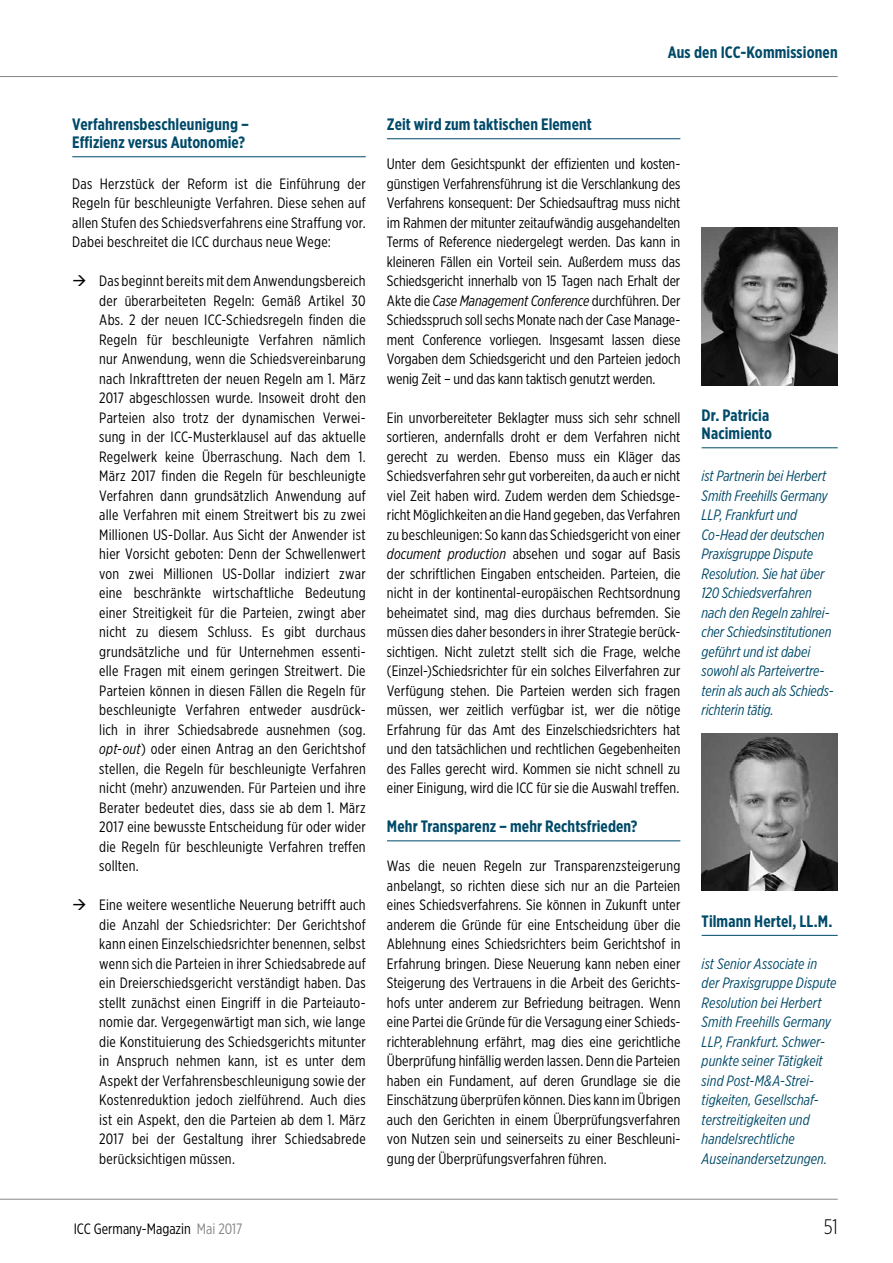
<style>
.page{position:relative;width:893px;height:1263px;background:#fff}
.page>*{position:absolute;margin:0;border:0;box-sizing:border-box;transform-origin:0 0}
.t1{font:300 21px "Gotham X Narrow";color:#000}
.t2{font:700 16.5px/18px "Gotham X Narrow";letter-spacing:.005em;color:#004a69}
.t3{font:15px/19.5px "Gotham X Narrow";letter-spacing:.01em;color:#000;text-align:justify}
.t4{font:italic 15px/19.5px "Gotham X Narrow";letter-spacing:-.005em;color:#004a69}
.s1{font-style:italic}
.s2{color:#878787}
</style>
<div class="page">
<hr style="left:0;top:76px;width:838px;height:1px;background:#878787">
<hr style="left:0;top:1199px;width:838px;height:1px;background:#878787">
<hr style="left:72px;top:156px;width:294px;height:1px;background:#004a69">
<hr style="left:387px;top:138px;width:293px;height:1px;background:#004a69">
<hr style="left:387px;top:840px;width:293px;height:1px;background:#004a69">
<hr style="left:702px;top:447px;width:136px;height:1px;background:#004a69">
<hr style="left:702px;top:935px;width:136px;height:1px;background:#004a69">
<img style="left:702px;top:228px;width:136px;height:157px">
<img style="left:702px;top:733px;width:136px;height:158px">
<p class="t2" style="left:668px;top:43px;width:171px">Aus den ICC-Kommissionen</p>
<p class="t2" style="left:72px;top:115px;width:178px">Verfahrensbeschleunigung –<br>Effizienz versus Autonomie?</p>
<p class="t3" style="left:72px;top:173px;width:295px">Das Herzstück der Reform ist die Einführung der Regeln für beschleunigte Verfahren. Diese sehen auf allen Stufen des Schiedsverfahrens eine Straffung vor.<br>Dabei beschreitet die ICC durchaus neue Wege:</p>
<p class="t3" style="left:99px;top:271px;width:268px">Das beginnt bereits mit dem Anwendungsbereich der überarbeiteten Regeln: Gemäß Artikel 30<br>Abs. 2 der neuen ICC-Schiedsregeln finden die Regeln für beschleunigte Verfahren nämlich nur Anwendung, wenn die Schiedsvereinbarung nach Inkrafttreten der neuen Regeln am 1. März 2017 abgeschlossen wurde. Insoweit droht den Parteien also trotz der dynamischen Verwei&shy;sung in der ICC-Musterklausel auf das aktuelle Regelwerk keine Überraschung. Nach dem 1.<br>März 2017 finden die Regeln für beschleunigte Verfahren dann grundsätzlich Anwendung auf alle Verfahren mit einem Streitwert bis zu zwei Millionen US-Dollar. Aus Sicht der Anwender ist hier Vorsicht geboten: Denn der Schwellenwert von zwei Millionen US-Dollar indiziert zwar eine beschränkte wirtschaftliche Bedeutung einer Streitigkeit für die Parteien, zwingt aber nicht zu diesem Schluss. Es gibt durchaus grundsätzliche und für Unternehmen essenti&shy;elle Fragen mit einem geringen Streitwert. Die Parteien können in diesen Fällen die Regeln für beschleunigte Verfahren entweder ausdrück&shy;lich in ihrer Schiedsabrede ausnehmen (sog. <span class="s1">opt-out</span>) oder einen Antrag an den Gerichtshof stellen, die Regeln für beschleunigte Verfahren nicht (mehr) anzuwenden. Für Parteien und ihre Berater bedeutet dies, dass sie ab dem 1. März 2017 eine bewusste Entscheidung für oder wider die Regeln für beschleunigte Verfahren treffen sollten.</p>
<p class="t3" style="left:99px;top:895px;width:268px">Eine weitere wesentliche Neuerung betrifft auch die Anzahl der Schiedsrichter: Der Gerichtshof kann einen Einzelschiedsrichter benennen, selbst wenn sich die Parteien in ihrer Schiedsabrede auf ein Dreierschiedsgericht verständigt haben. Das stellt zunächst einen Eingriff in die Parteiauto&shy;nomie dar. Vergegenwärtigt man sich, wie lange die Konstituierung des Schiedsgerichts mitunter in Anspruch nehmen kann, ist es unter dem Aspekt der Verfahrensbeschleunigung sowie der Kostenreduktion jedoch zielführend. Auch dies ist ein Aspekt, den die Parteien ab dem 1. März 2017 bei der Gestaltung ihrer Schiedsabrede berücksichtigen müssen.</p>
<p class="t2" style="left:387px;top:115px;width:206px">Zeit wird zum taktischen Element</p>
<p class="t3" style="left:387px;top:154px;width:295px">Unter dem Gesichtspunkt der effizienten und kosten&shy;günstigen Verfahrensführung ist die Verschlankung des Verfahrens konsequent: Der Schiedsauftrag muss nicht im Rahmen der mitunter zeitaufwändig ausgehandelten Terms of Reference niedergelegt werden. Das kann in kleineren Fällen ein Vorteil sein. Außerdem muss das Schiedsgericht innerhalb von 15 Tagen nach Erhalt der Akte die <span class="s1">Case Management Conference</span> durchführen. Der Schiedsspruch soll sechs Monate nach der Case Manage&shy;ment Conference vorliegen. Insgesamt lassen diese Vorgaben dem Schiedsgericht und den Parteien jedoch wenig Zeit – und das kann taktisch genutzt werden.</p>
<p class="t3" style="left:387px;top:407px;width:295px">Ein unvorbereiteter Beklagter muss sich sehr schnell sortieren, andernfalls droht er dem Verfahren nicht gerecht zu werden. Ebenso muss ein Kläger das Schiedsverfahren sehr gut vorbereiten, da auch er nicht viel Zeit haben wird. Zudem werden dem Schiedsge&shy;richt Möglichkeiten an die Hand gegeben, das Verfahren zu beschleunigen: So kann das Schiedsgericht von einer <span class="s1">document production</span> absehen und sogar auf Basis der schriftlichen Eingaben entscheiden. Parteien, die nicht in der kontinental-europäischen Rechtsordnung beheimatet sind, mag dies durchaus befremden. Sie müssen dies daher besonders in ihrer Strategie berück&shy;sichtigen. Nicht zuletzt stellt sich die Frage, welche (Einzel-)Schiedsrichter für ein solches Eilverfahren zur Verfügung stehen. Die Parteien werden sich fragen müssen, wer zeitlich verfügbar ist, wer die nötige Erfahrung für das Amt des Einzelschiedsrichters hat und den tatsächlichen und rechtlichen Gegebenheiten des Falles gerecht wird. Kommen sie nicht schnell zu einer Einigung, wird die ICC für sie die Auswahl treffen.</p>
<p class="t2" style="left:387px;top:817px;width:252px">Mehr Transparenz – mehr Rechtsfrieden?</p>
<p class="t3" style="left:387px;top:856px;width:295px">Was die neuen Regeln zur Transparenzsteigerung anbelangt, so richten diese sich nur an die Parteien eines Schiedsverfahrens. Sie können in Zukunft unter anderem die Gründe für eine Entscheidung über die Ablehnung eines Schiedsrichters beim Gerichtshof in Erfahrung bringen. Diese Neuerung kann neben einer Steigerung des Vertrauens in die Arbeit des Gerichts&shy;hofs unter anderem zur Befriedung beitragen. Wenn eine Partei die Gründe für die Versagung einer Schieds&shy;richterablehnung erfährt, mag dies eine gerichtliche Überprüfung hinfällig werden lassen. Denn die Parteien haben ein Fundament, auf deren Grundlage sie die Einschätzung überprüfen können. Dies kann im Übrigen auch den Gerichten in einem Überprüfungsverfahren von Nutzen sein und seinerseits zu einer Beschleuni&shy;gung der Überprüfungsverfahren führen.</p>
<p class="t2" style="left:702px;top:406px;width:72px">Dr. Patricia<br>Nacimiento</p>
<p class="t4" style="left:702px;top:466px;width:133px">ist Partnerin bei Herbert<br>Smith Freehills Germany<br>LLP, Frankfurt und<br>Co-Head der deutschen<br>Praxisgruppe Dispute<br>Resolution. Sie hat über<br>120 Schiedsverfahren nach den Regeln zahlrei&shy;cher Schiedsinstitutionen geführt und ist dabei sowohl als Parteivertre&shy;terin als auch als Schieds&shy;richterin tätig.</p>
<p class="t2" style="left:702px;top:912px;width:132px">Tilmann Hertel, LL.M.</p>
<p class="t4" style="left:702px;top:953px;width:136px">ist Senior Associate in der Praxisgruppe Dispute<br>Resolution bei Herbert<br>Smith Freehills Germany<br>LLP, Frankfurt. Schwer&shy;punkte seiner Tätigkeit sind Post-M&amp;A-Strei&shy;tigkeiten, Gesellschaf&shy;terstreitigkeiten und handelsrechtliche<br>Auseinandersetzungen.</p>
<p class="t3" style="left:74px;top:1219px;width:170px">ICC Germany-Magazin <span class="s2">Mai 2017</span></p>
<h1 class="t1" style="left:824px;top:1215px;width:15px">51</h1>
</div>
